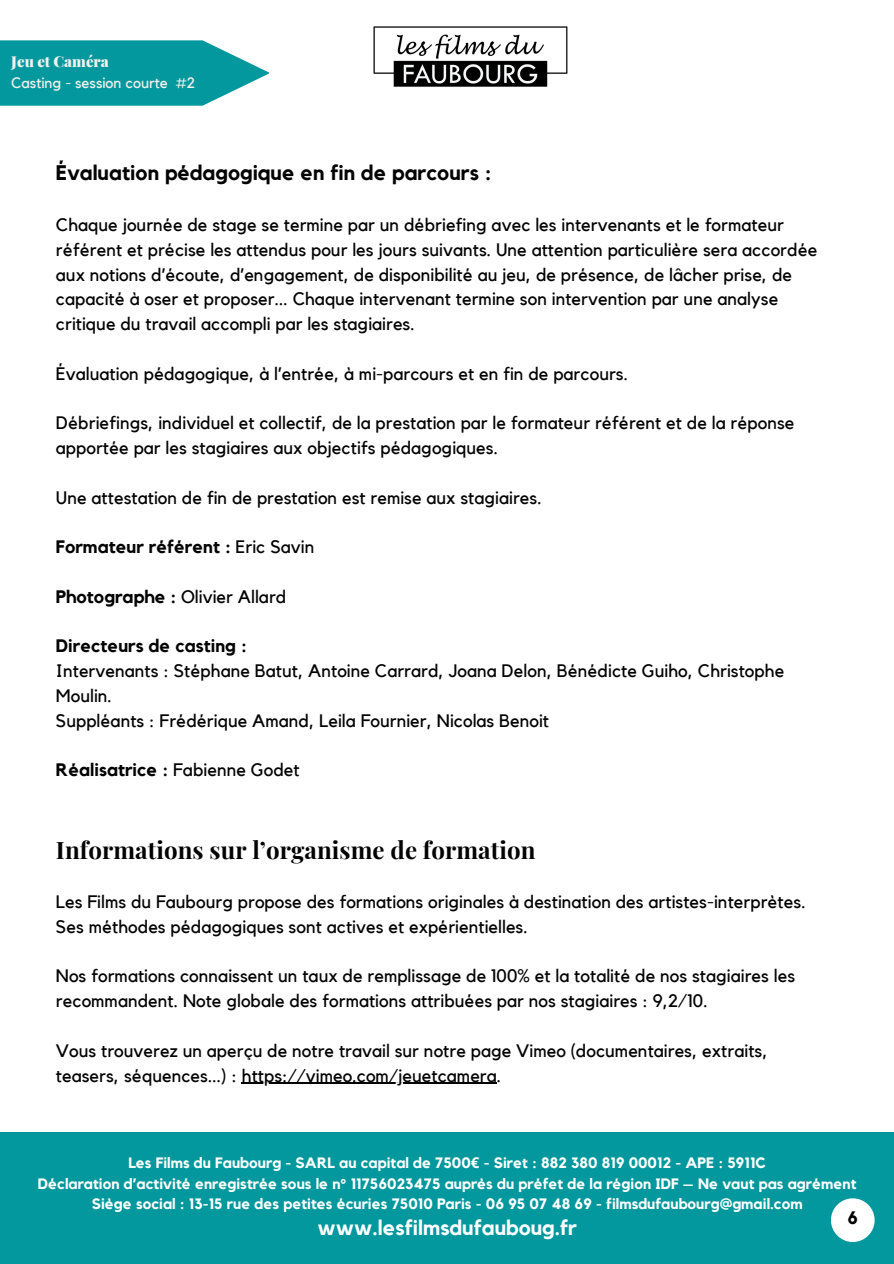
<style>
.page{position:relative;width:894px;height:1264px;background:#fff}
.page>*{position:absolute;margin:0;border:0;box-sizing:border-box;transform-origin:0 0}
.t1{font:700 24px "Playfair Display";letter-spacing:.005em;color:#030303}
.t2{font:700 21px "Kollektif";letter-spacing:.005em;color:#030303}
.t3{font:700 21px "Kollektif";letter-spacing:.005em;color:#fff}
.t4{font:18px/24.8px "Kollektif";letter-spacing:.005em;color:#030303}
.t5{font:700 18px "Kollektif";letter-spacing:.005em;color:#030303}
.t6{font:700 18px "Kollektif";color:#000}
.t7{font:700 15px/20.2px "Kollektif";letter-spacing:.005em;color:#fff;text-align:center}
.t8{font:15px "Kollektif";color:#f2f1ec}
.t9{font:900 15px "Playfair Display";color:#f2f1ec}
.s1{font-weight:400}
.s2{font-weight:700}
.s3{font-family:"Noto Sans"}
</style>
<div class="page">
<div style="left:0;top:1132px;width:892px;height:131px;background:#03989e"></div>
<hr style="left:242px;top:1082px;width:254px;height:1px;background:#030303">
<div style="left:830px;top:1198px;width:44px;height:43px;background:#fff;border-radius:50%"></div>
<svg style="left:0;top:40px;width:268px;height:66px;background:#21a4a9"></svg>
<img style="left:373px;top:26px;width:195px;height:61px">
<p class="t9" style="left:11px;top:51px;width:99px">Jeu et Caméra</p>
<p class="t8" style="left:11px;top:76px;width:185px">Casting - session courte #2</p>
<p class="t2" style="left:56px;top:163px;width:437px">Évaluation pédagogique en fin de parcours :</p>
<p class="t4" style="left:56px;top:213px;width:762px">Chaque journée de stage se termine par un débriefing avec les intervenants et le formateur référent et précise les attendus pour les jours suivants. Une attention particulière sera accordée aux notions d’écoute, d’engagement, de disponibilité au jeu, de présence, de lâcher prise, de capacité à oser et proposer... Chaque intervenant termine son intervention par une analyse critique du travail accompli par les stagiaires.</p>
<p class="t4" style="left:56px;top:362px;width:573px">Évaluation pédagogique, à l’entrée, à mi-parcours et en fin de parcours.</p>
<p class="t4" style="left:56px;top:411px;width:739px">Débriefings, individuel et collectif, de la prestation par le formateur référent et de la réponse apportée par les stagiaires aux objectifs pédagogiques.</p>
<p class="t4" style="left:56px;top:486px;width:487px">Une attestation de fin de prestation est remise aux stagiaires.</p>
<p class="t5" style="left:56px;top:538px;width:260px">Formateur référent : <span class="s1">Eric Savin</span></p>
<p class="t4" style="left:56px;top:585px;width:232px"><span class="s2">Photographe :</span> Olivier Allard</p>
<p class="t5" style="left:56px;top:638px;width:192px">Directeurs de casting :</p>
<p class="t4" style="left:56px;top:659px;width:729px">Intervenants : Stéphane Batut, Antoine Carrard, Joana Delon, Bénédicte Guiho, Christophe<br>Moulin.<br>Suppléants : Frédérique Amand, Leila Fournier, Nicolas Benoit</p>
<p class="t5" style="left:56px;top:761px;width:245px">Réalisatrice : <span class="s1">Fabienne Godet</span></p>
<h1 class="t1" style="left:56px;top:832px;width:481px">Informations sur l’organisme de formation</h1>
<p class="t4" style="left:56px;top:890px;width:751px">Les Films du Faubourg propose des formations originales à destination des artistes-interprètes.<br>Ses méthodes pédagogiques sont actives et expérientielles.</p>
<p class="t4" style="left:56px;top:964px;width:740px">Nos formations connaissent un taux de remplissage de 100% et la totalité de nos stagiaires les recommandent. Note globale des formations attribuées par nos stagiaires : 9,2/10.</p>
<p class="t4" style="left:56px;top:1038px;width:713px">Vous trouverez un aperçu de notre travail sur notre page Vimeo (documentaires, extraits, teasers, séquences...) : https://vimeo.com/jeuetcamera.</p>
<p class="t7" style="left:38px;top:1153px;width:819px">Les Films du Faubourg - SARL au capital de 7500<span class="s3">€</span> - Siret : 882 380 819 00012 - APE : 5911C<br>Déclaration d’activité enregistrée sous le n° 11756023475 auprès du préfet de la région IDF – Ne vaut pas agrément<br>Siège social : 13-15 rue des petites écuries 75010 Paris - 06 95 07 48 69 - filmsdufaubourg@gmail.com</p>
<p class="t3" style="left:317px;top:1217px;width:261px">www.lesfilmsdufauboug.fr</p>
<p class="t6" style="left:847px;top:1209px;width:12px">6</p>
</div>
